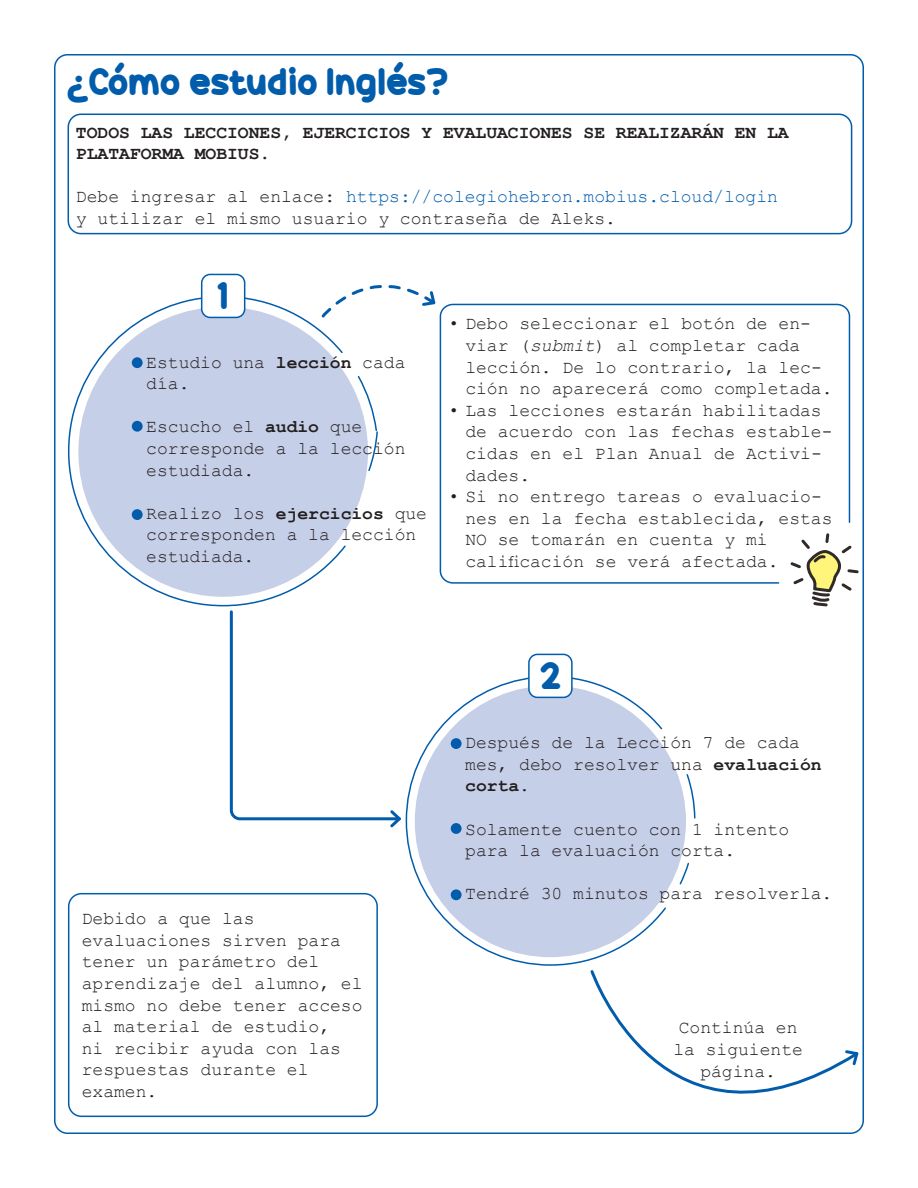
<style>
.page{position:relative;width:918px;height:1188px;background:#fff}
.page>*{position:absolute;margin:0;border:0;box-sizing:border-box;transform-origin:0 0}
.t1{font:37.5px "Candy Beans";letter-spacing:.015em;color:#015cab}
.t2{font:18px/21.6px "Courier New";color:#231f20}
.t3{font:700 18px/21.6px "Courier New";color:#231f20}
.t4{font:18px "Courier New";color:#015cab}
.s1{color:#231f20}
.s2{font-weight:700}
.s3{font-style:italic}
</style>
<div class="page">
<svg style="left:351px;top:285px;width:85px;height:21px"></svg>
<svg style="left:229px;top:610px;width:172px;height:218px"></svg>
<div style="left:68px;top:893px;width:310px;height:224px;border:2px solid #015cab;border-radius:13px"></div>
<svg style="left:67px;top:295px;width:280px;height:312px"></svg>
<div style="left:68px;top:114px;width:784px;height:120px;border:2px solid #015cab;border-radius:13px"></div>
<svg style="left:794px;top:546px;width:65px;height:61px"></svg>
<svg style="left:439px;top:303px;width:412px;height:281px"></svg>
<svg style="left:356px;top:376px;width:22px;height:96px"></svg>
<div style="left:415px;top:686px;width:271px;height:271px;background:#c6cfe8;border-radius:50%"></div>
<svg style="left:405px;top:677px;width:262px;height:289px"></svg>
<svg style="left:685px;top:774px;width:11px;height:45px"></svg>
<svg style="left:678px;top:862px;width:11px;height:23px"></svg>
<div style="left:529px;top:654px;width:43px;height:43px;background:#fff;border-radius:9px"></div>
<div style="left:528px;top:654px;width:45px;height:44px;border:2px solid #015cab;border-radius:9px"></div>
<div style="left:202px;top:274px;width:43px;height:43px;background:#fff;border-radius:9px"></div>
<div style="left:201px;top:274px;width:44px;height:44px;border:2px solid #015cab;border-radius:9px"></div>
<svg style="left:589px;top:970px;width:272px;height:164px"></svg>
<svg style="left:843px;top:1048px;width:18px;height:19px"></svg>
<p class="t1" style="left:68px;top:57px;width:382px">¿Cómo estudio Inglés?</p>
<p class="t3" style="left:76px;top:121px;width:714px">TODOS LAS LECCIONES, EJERCICIOS Y EVALUACIONES SE REALIZARÁN EN LA<br>PLATAFORMA MOBIUS.</p>
<p class="t4" style="left:76px;top:186px;width:704px"><span class="s1">Debe ingresar al enlace:</span> https://colegiohebron.mobius.cloud/login</p>
<p class="t2" style="left:76px;top:207px;width:542px">y utilizar el mismo usuario y contraseña de Aleks.</p>
<p class="t1" style="left:218px;top:271px;width:12px">1</p>
<p class="t2" style="left:146px;top:351px;width:261px">Estudio una <span class="s2">lección</span> cada día.</p>
<p class="t2" style="left:146px;top:415px;width:261px">Escucho el <span class="s2">audio</span> que corresponde a la lección estudiada.</p>
<p class="t2" style="left:146px;top:502px;width:282px">Realizo los <span class="s2">ejercicios</span> que corresponden a la lección estudiada.</p>
<p class="t2" style="left:465px;top:312px;width:369px;text-indent:-17px">• Debo seleccionar el botón de en&shy;viar (<span class="s3">submit</span>) al completar cada lección. De lo contrario, la lec&shy;ción no aparecerá como completada.</p>
<p class="t2" style="left:465px;top:399px;width:369px;text-indent:-17px">• Las lecciones estarán habilitadas de acuerdo con las fechas estable&shy;cidas en el Plan Anual de Activi&shy;dades.</p>
<p class="t2" style="left:465px;top:485px;width:369px;text-indent:-17px">• Si no entrego tareas o evaluacio&shy;nes en la fecha establecida, estas<br>NO se tomarán en cuenta y mi calificación se verá afectada.</p>
<p class="t2" style="left:82px;top:907px;width:282px">Debido a que las evaluaciones sirven para tener un parámetro del aprendizaje del alumno, el mismo no debe tener acceso al material de estudio,<br>ni recibir ayuda con las respuestas durante el examen.</p>
<p class="t1" style="left:541px;top:651px;width:22px">2</p>
<p class="t2" style="left:465px;top:731px;width:358px">Después de la Lección 7 de cada mes, debo resolver una <span class="s2">evaluación corta</span>.</p>
<p class="t2" style="left:465px;top:818px;width:326px">Solamente cuento con 1 intento para la evaluación corta.</p>
<p class="t2" style="left:465px;top:882px;width:369px">Tendré 30 minutos para resolverla.</p>
<p class="t2" style="left:673px;top:1016px;width:131px;text-align:center">Continúa en la siguiente página.</p>
</div>
